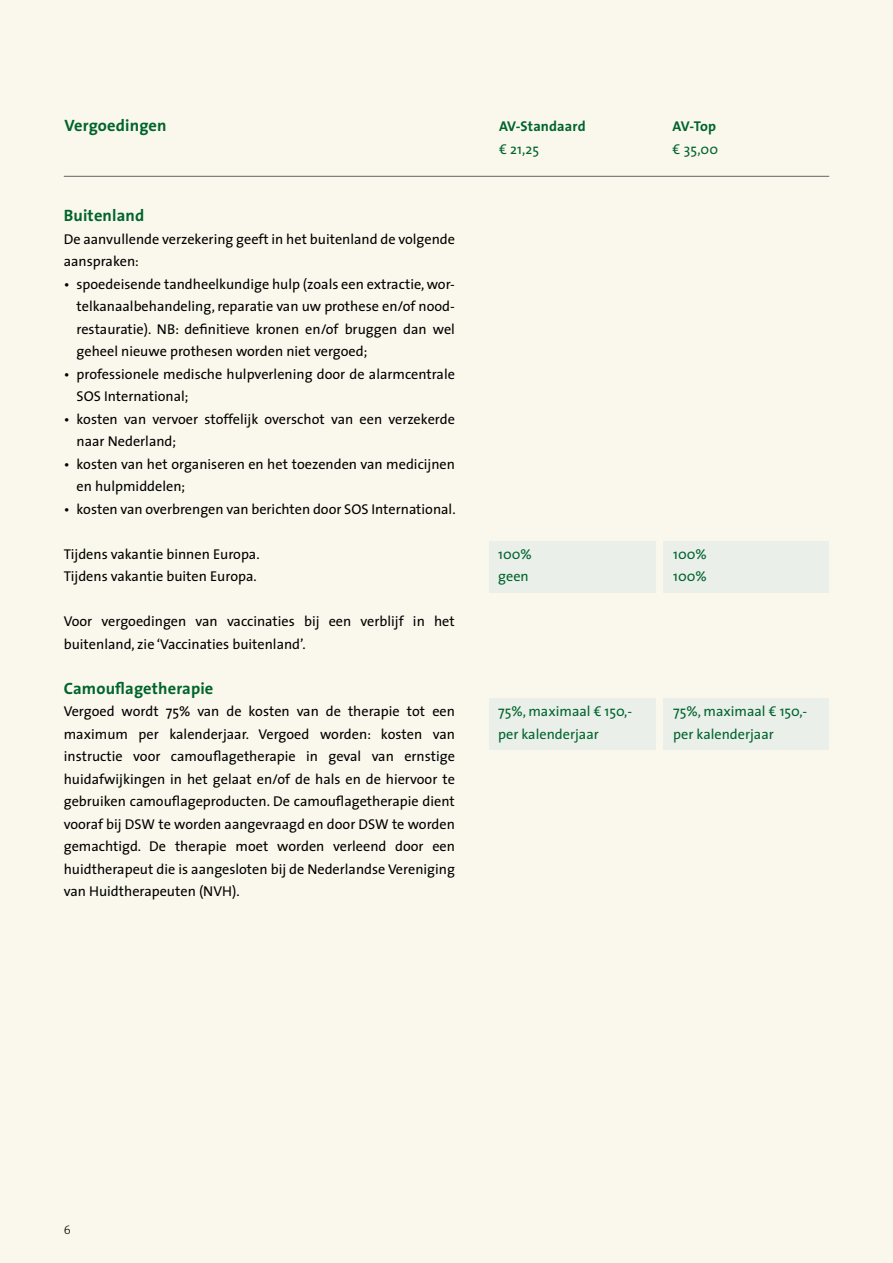
<style>
.page{position:relative;width:893px;height:1263px;background:#faf8ec}
.page>*{position:absolute;margin:0;border:0;box-sizing:border-box;transform-origin:0 0}
.t1{font:700 16.5px "The Sans";letter-spacing:.01em;color:#00642c}
.t2{font:14.25px/22.5px "The Sans";color:#000}
.t3{font:14.25px/22.5px "The Sans";color:#00642c}
.t4{font:700 14.25px "The Sans";letter-spacing:.01em;color:#00642c}
.t5{font:300 12px "The Sans";color:#000}
</style>
<div class="page">
<div style="left:489px;top:541px;width:166px;height:51px;background:#eaefea"></div>
<div style="left:489px;top:698px;width:166px;height:51px;background:#eaefea"></div>
<div style="left:663px;top:541px;width:166px;height:51px;background:#eaefea"></div>
<div style="left:663px;top:698px;width:166px;height:51px;background:#eaefea"></div>
<hr style="left:64px;top:176px;width:765px;height:1px;background:#636466">
<p class="t1" style="left:65px;top:115px;width:104px">Vergoedingen</p>
<p class="t1" style="left:64px;top:205px;width:82px">Buitenland</p>
<p class="t2" style="left:64px;top:228px;width:393px">De aanvullende verzekering geeft in het buitenland de volgende aanspraken:</p>
<p class="t2" style="left:77px;top:273px;width:380px;text-align:justify;text-indent:-13px">• spoedeisende tandheelkundige hulp (zoals een extractie, wor&shy;telkanaalbehandeling, reparatie van uw prothese en/of nood&shy;restauratie). NB: definitieve kronen en/of bruggen dan wel geheel nieuwe prothesen worden niet vergoed;</p>
<p class="t2" style="left:77px;top:363px;width:380px;text-indent:-13px">• professionele medische hulpverlening door de alarmcentrale<br>SOS International;</p>
<p class="t2" style="left:77px;top:408px;width:380px;text-indent:-13px">• kosten van vervoer stoffelijk overschot van een verzekerde naar Nederland;</p>
<p class="t2" style="left:77px;top:453px;width:380px;text-indent:-13px">• kosten van het organiseren en het toezenden van medicijnen en hulpmiddelen;</p>
<p class="t2" style="left:64px;top:498px;width:393px">• kosten van overbrengen van berichten door SOS International.</p>
<p class="t2" style="left:64px;top:543px;width:197px">Tijdens vakantie binnen Europa.<br>Tijdens vakantie buiten Europa.</p>
<p class="t2" style="left:64px;top:610px;width:392px">Voor vergoedingen van vaccinaties bij een verblijf in het buitenland, zie ‘Vaccinaties buitenland’.</p>
<p class="t1" style="left:64px;top:678px;width:151px">Camouflagetherapie</p>
<p class="t2" style="left:64px;top:700px;width:393px;text-align:justify">Vergoed wordt 75% van de kosten van de therapie tot een maximum per kalenderjaar. Vergoed worden: kosten van instructie voor camouflagetherapie in geval van ernstige huidafwijkingen in het gelaat en/of de hals en de hiervoor te gebruiken camouflageproducten. De camouflagetherapie dient vooraf bij DSW te worden aangevraagd en door DSW te worden gemachtigd. De therapie moet worden verleend door een huidtherapeut die is aangesloten bij de Nederlandse Vereniging van Huidtherapeuten (NVH).</p>
<p class="t4" style="left:499px;top:117px;width:88px">AV-Standaard</p>
<p class="t3" style="left:499px;top:138px;width:42px">€ 21,25</p>
<p class="t4" style="left:673px;top:117px;width:45px">AV-Top</p>
<p class="t3" style="left:673px;top:138px;width:47px">€ 35,00</p>
<p class="t3" style="left:498px;top:543px;width:35px">100% geen</p>
<p class="t3" style="left:673px;top:543px;width:35px">100%<br>100%</p>
<p class="t3" style="left:498px;top:700px;width:136px">75%, maximaal € 150,- per kalenderjaar</p>
<p class="t3" style="left:673px;top:700px;width:136px">75%, maximaal € 150,- per kalenderjaar</p>
<p class="t5" style="left:64px;top:1222px;width:8px">6</p>
</div>
